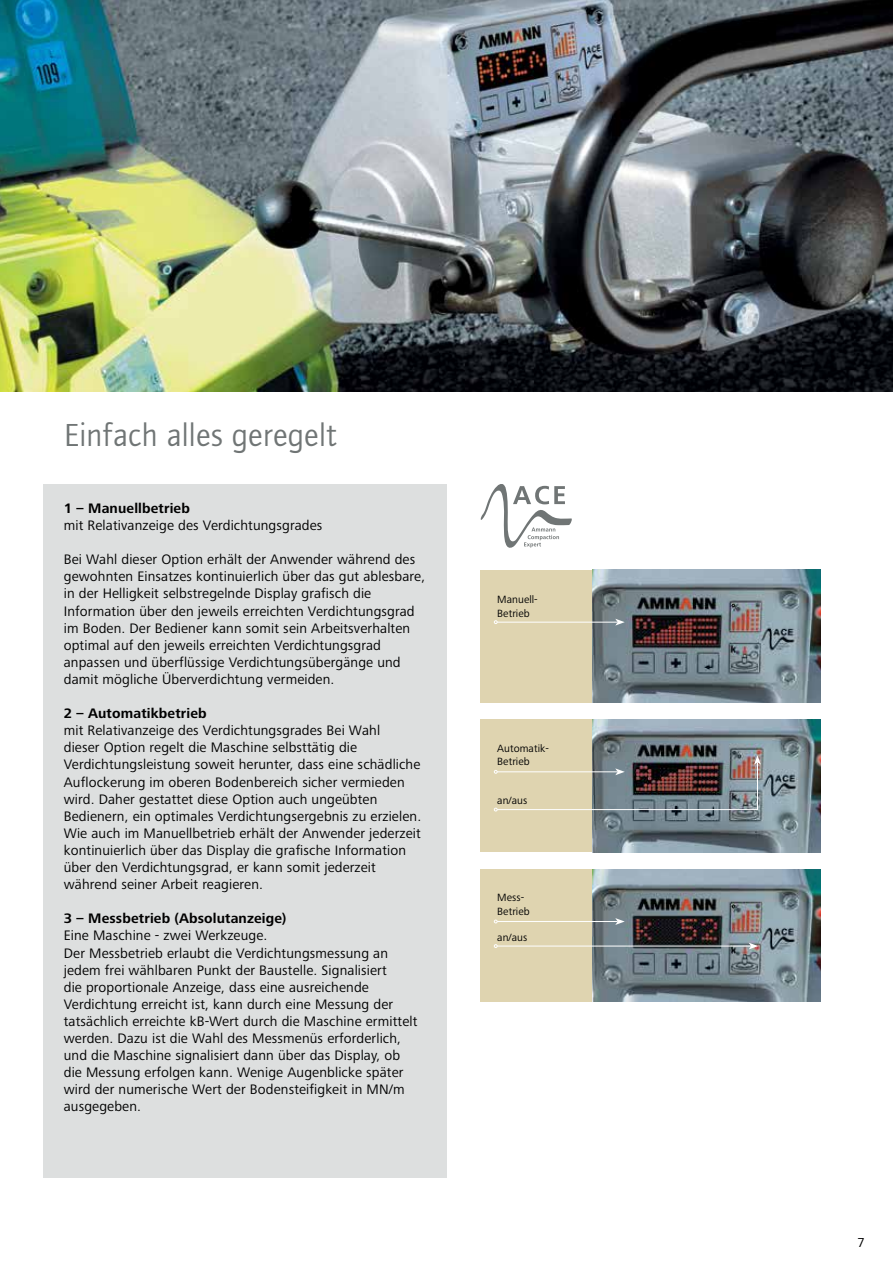
<style>
.page{position:relative;width:893px;height:1263px;background:#fff}
.page>*{position:absolute;margin:0;border:0;box-sizing:border-box;transform-origin:0 0}
.t1{font:33px "Foundry Journal OT2";color:#707575}
.t2{font:14.25px/17.1px "Frutiger Next LTW1 G";letter-spacing:.01em;color:#000}
.t3{font:700 14.25px "Frutiger Next LTW1 G";letter-spacing:.01em;color:#000}
.t4{font:13.5px "Frutiger Next LTW1 G";color:#000}
.t5{font:10.8px/13px "Frutiger Next LTW1 G";letter-spacing:.005em;color:#000}
</style>
<div class="page">
<div style="left:480px;top:869px;width:340px;height:133px;background:#dfd4b0"></div>
<img style="left:593px;top:869px;width:227px;height:133px">
<div style="left:480px;top:720px;width:340px;height:132px;background:#dfd4b0"></div>
<img style="left:593px;top:719px;width:227px;height:133px">
<img style="left:0;top:0;width:893px;height:391px">
<div style="left:43px;top:485px;width:403px;height:693px;background:#dddfdf"></div>
<div style="left:480px;top:570px;width:340px;height:132px;background:#dfd4b0"></div>
<img style="left:593px;top:570px;width:227px;height:132px">
<hr style="left:497px;top:622px;width:121px;height:1px;background:#fff">
<svg style="left:615px;top:619px;width:10px;height:7px"></svg>
<hr style="left:497px;top:771px;width:121px;height:1px;background:#fff">
<svg style="left:615px;top:768px;width:10px;height:7px"></svg>
<hr style="left:497px;top:921px;width:121px;height:1px;background:#fff">
<svg style="left:615px;top:918px;width:10px;height:7px"></svg>
<hr style="left:757px;top:762px;width:1px;height:48px;background:#fff">
<svg style="left:754px;top:755px;width:7px;height:10px"></svg>
<hr style="left:497px;top:809px;width:260px;height:1px;background:#fff">
<hr style="left:497px;top:946px;width:254px;height:1px;background:#fff">
<svg style="left:749px;top:943px;width:9px;height:6px"></svg>
<svg style="left:481px;top:484px;width:91px;height:64px"></svg>
<h1 class="t1" style="left:64px;top:412px;width:275px">Einfach alles geregelt</h1>
<p class="t3" style="left:64px;top:500px;width:128px">1 – Manuellbetrieb</p>
<p class="t2" style="left:64px;top:517px;width:260px">mit Relativanzeige des Verdichtungsgrades</p>
<p class="t2" style="left:64px;top:551px;width:363px">Bei Wahl dieser Option erhält der Anwender während des gewohnten Einsatzes kontinuierlich über das gut ablesbare, in der Helligkeit selbstregelnde Display grafisch die Information über den jeweils erreichten Verdichtungsgrad im Boden. Der Bediener kann somit sein Arbeitsverhalten optimal auf den jeweils erreichten Verdichtungsgrad anpassen und überflüssige Verdichtungsübergänge und damit mögliche Überverdichtung vermeiden.</p>
<p class="t3" style="left:64px;top:705px;width:144px">2 – Automatikbetrieb</p>
<p class="t2" style="left:64px;top:722px;width:359px">mit Relativanzeige des Verdichtungsgrades Bei Wahl<br>dieser Option regelt die Maschine selbsttätig die Verdichtungsleistung soweit herunter, dass eine schädliche Auflockerung im oberen Bodenbereich sicher vermieden wird. Daher gestattet diese Option auch ungeübten Bedienern, ein optimales Verdichtungsergebnis zu erzielen.<br>Wie auch im Manuellbetrieb erhält der Anwender jederzeit kontinuierlich über das Display die grafische Information über den Verdichtungsgrad, er kann somit jederzeit während seiner Arbeit reagieren.</p>
<p class="t3" style="left:64px;top:910px;width:224px">3 – Messbetrieb (Absolutanzeige)</p>
<p class="t2" style="left:64px;top:927px;width:355px">Eine Maschine - zwei Werkzeuge.<br>Der Messbetrieb erlaubt die Verdichtungsmessung an jedem frei wählbaren Punkt der Baustelle. Signalisiert<br>die proportionale Anzeige, dass eine ausreichende Verdichtung erreicht ist, kann durch eine Messung der tatsächlich erreichte kB-Wert durch die Maschine ermittelt werden. Dazu ist die Wahl des Messmenüs erforderlich, und die Maschine signalisiert dann über das Display, ob die Messung erfolgen kann. Wenige Augenblicke später wird der numerische Wert der Bodensteifigkeit in MN/m ausgegeben.</p>
<p class="t5" style="left:497px;top:594px;width:42px">Manuell-<br>Betrieb</p>
<p class="t5" style="left:497px;top:742px;width:53px">Automatik-<br>Betrieb</p>
<p class="t5" style="left:497px;top:794px;width:32px">an/aus</p>
<p class="t5" style="left:497px;top:892px;width:34px">Mess-<br>Betrieb</p>
<p class="t5" style="left:497px;top:931px;width:32px">an/aus</p>
<p class="t4" style="left:857px;top:1234px;width:9px">7</p>
</div>
